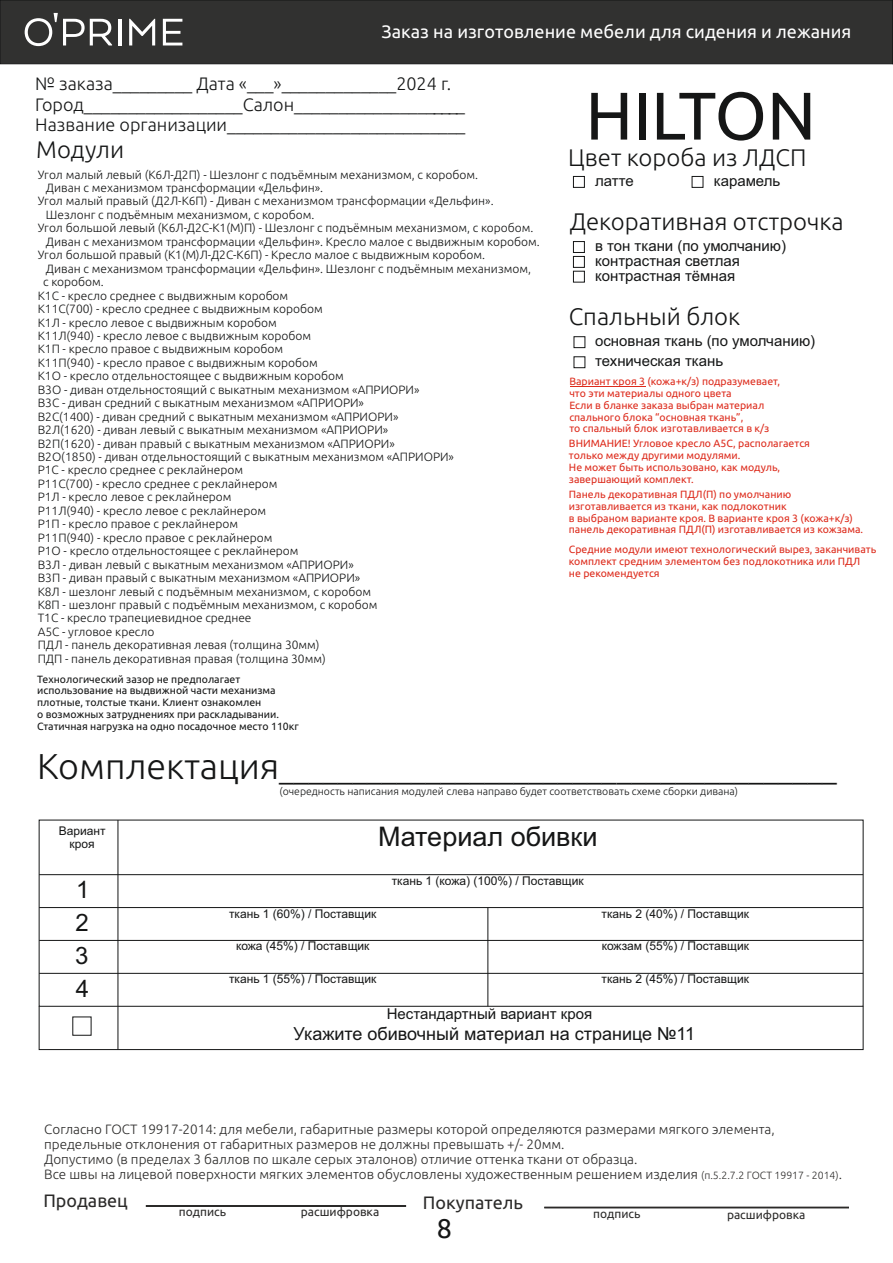
<style>
.page{position:relative;width:893px;height:1263px;background:#fff}
.page>*{position:absolute;margin:0;border:0;box-sizing:border-box;transform-origin:0 0}
.t1{font:67.35px "Ubuntu";color:#151616}
.t2{font:300 30px "Ubuntu";color:#151616}
.t3{font:27px "Arial";color:#151616}
.t4{font:27px "Ubuntu";color:#151616}
.t5{font:300 24px "Ubuntu";color:#151616}
.t6{font:24px/32.8px "Arial";color:#151616;text-align:justify}
.t7{font:300 18px/20.2px "Ubuntu";color:#151616}
.t8{font:18px "Ubuntu";color:#fff}
.t9{font:18px "Arial";color:#151616}
.t10{font:18px "Ubuntu";color:#2b2a29}
.t11{font:15px/14.9px "Arial";color:#151616}
.t12{font:300 13.5px/15.1px "Ubuntu";color:#2b2a29}
.t13{font:300 12px "Ubuntu";color:#151616}
.t14{font:12px/13.4px "Arial";color:#151616;text-align:center}
.t15{font:12px "Ubuntu";color:#2b2a29}
.t16{font:10.5px/11.7px "Ubuntu";color:#dd2b1c}
.t17{font:10.5px/11.7px "Ubuntu";color:#151616}
.t18{font:300 10.5px "Ubuntu";color:#151616}
.s1{font-size:36px}
.s2{font-size:10.5px}
</style>
<div class="page">
<div style="left:0;top:0;width:892px;height:65px;background:#313130"></div>
<svg style="left:145px;top:1205px;width:261px;height:2px"></svg>
<svg style="left:544px;top:1206px;width:305px;height:3px"></svg>
<hr style="left:118px;top:820px;width:1px;height:186px;background:#151616">
<hr style="left:39px;top:874px;width:824px;height:1px;background:#151616">
<hr style="left:39px;top:940px;width:824px;height:1px;background:#151616">
<hr style="left:39px;top:907px;width:824px;height:1px;background:#151616">
<hr style="left:39px;top:973px;width:824px;height:1px;background:#151616">
<hr style="left:487px;top:907px;width:1px;height:99px;background:#151616">
<div style="left:39px;top:1006px;width:824px;height:44px;border:1px solid #151616"></div>
<hr style="left:118px;top:1006px;width:1px;height:43px;background:#151616">
<div style="left:573px;top:176px;width:12px;height:12px;border:1px solid #151616"></div>
<div style="left:692px;top:176px;width:11px;height:12px;border:1px solid #151616"></div>
<div style="left:573px;top:241px;width:12px;height:12px;border:1px solid #151616"></div>
<div style="left:573px;top:256px;width:12px;height:12px;border:1px solid #151616"></div>
<div style="left:573px;top:271px;width:12px;height:12px;border:1px solid #151616"></div>
<hr style="left:570px;top:386px;width:75px;height:1px;background:#dd2b1c">
<div style="left:574px;top:336px;width:11px;height:12px;border:1px solid #151616"></div>
<div style="left:574px;top:356px;width:11px;height:12px;border:1px solid #151616"></div>
<hr style="left:118px;top:19px;width:3px;height:26px;background:#fff">
<svg style="left:129px;top:19px;width:26px;height:26px"></svg>
<svg style="left:163px;top:19px;width:19px;height:26px"></svg>
<svg style="left:25px;top:13px;width:87px;height:33px"></svg>
<svg style="left:892px;top:0;width:1px;height:65px"></svg>
<h3 class="t8" style="left:382px;top:24px;width:471px">Заказ на изготовление мебели для сидения и лежания</h3>
<h3 class="t7" style="left:35px;top:75px;width:432px">№ заказа_________ Дата «___»_____________2024 г.<br>Город__________________Салон____________________<br>Название организации___________________________</h3>
<h3 class="t5" style="left:36px;top:140px;width:89px">Модули</h3>
<h1 class="t1" style="left:585px;top:87px;width:232px">HILTON</h1>
<h3 class="t5" style="left:568px;top:147px;width:240px">Цвет короба из ЛДСП</h3>
<p class="t11" style="left:595px;top:174px;width:40px">латте</p>
<p class="t11" style="left:714px;top:174px;width:68px">карамель</p>
<h3 class="t5" style="left:570px;top:211px;width:275px">Декоративная отстрочка</h3>
<p class="t11" style="left:595px;top:240px;width:192px">в тон ткани (по умолчанию) контрастная светлая контрастная тёмная</p>
<h3 class="t5" style="left:569px;top:306px;width:173px">Спальный блок</h3>
<p class="t13" style="left:38px;top:169px;width:442px">Угол малый левый (К6Л-Д2П) - Шезлонг с подъёмным механизмом, с коробом.</p>
<p class="t13" style="left:46px;top:183px;width:279px">Диван с механизмом трансформации «Дельфин».</p>
<p class="t13" style="left:38px;top:196px;width:457px">Угол малый правый (Д2Л-К6П) - Диван с механизмом трансформации «Дельфин».</p>
<p class="t13" style="left:46px;top:210px;width:270px">Шезлонг с подъёмным механизмом, с коробом.</p>
<p class="t13" style="left:38px;top:223px;width:497px">Угол большой левый (К6Л-Д2С-К1(М)П) - Шезлонг с подъёмным механизмом, с коробом.</p>
<p class="t13" style="left:46px;top:236px;width:495px">Диван с механизмом трансформации «Дельфин». Кресло малое с выдвижным коробом.</p>
<p class="t13" style="left:38px;top:250px;width:449px">Угол большой правый (К1(М)Л-Д2С-К6П) - Кресло малое с выдвижным коробом.</p>
<p class="t13" style="left:46px;top:263px;width:487px">Диван с механизмом трансформации «Дельфин». Шезлонг с подъёмным механизмом,</p>
<p class="t13" style="left:43px;top:277px;width:62px">с коробом.</p>
<p class="t13" style="left:38px;top:290px;width:252px">К1С - кресло среднее с выдвижным коробом</p>
<p class="t13" style="left:38px;top:304px;width:286px">К11С(700) - кресло среднее с выдвижным коробом</p>
<p class="t13" style="left:38px;top:317px;width:240px">К1Л - кресло левое с выдвижным коробом</p>
<p class="t13" style="left:38px;top:331px;width:275px">К11Л(940) - кресло левое с выдвижным коробом</p>
<p class="t13" style="left:38px;top:344px;width:247px">К1П - кресло правое с выдвижным коробом</p>
<p class="t13" style="left:38px;top:358px;width:281px">К11П(940) - кресло правое с выдвижным коробом</p>
<p class="t13" style="left:38px;top:371px;width:308px">К1О - кресло отдельностоящее с выдвижным коробом</p>
<p class="t13" style="left:38px;top:384px;width:383px">В3О - диван отдельностоящий с выкатным механизмом «АПРИОРИ»</p>
<p class="t13" style="left:38px;top:398px;width:328px">В3С - диван средний с выкатным механизмом «АПРИОРИ»</p>
<p class="t13" style="left:38px;top:411px;width:362px">В2С(1400) - диван средний с выкатным механизмом «АПРИОРИ»</p>
<p class="t13" style="left:38px;top:425px;width:352px">В2Л(1620) - диван левый с выкатным механизмом «АПРИОРИ»</p>
<p class="t13" style="left:38px;top:438px;width:359px">В2П(1620) - диван правый с выкатным механизмом «АПРИОРИ»</p>
<p class="t13" style="left:38px;top:452px;width:418px">В2О(1850) - диван отдельностоящий с выкатным механизмом «АПРИОРИ»</p>
<p class="t13" style="left:38px;top:465px;width:207px">Р1С - кресло среднее с реклайнером</p>
<p class="t13" style="left:38px;top:479px;width:241px">Р11С(700) - кресло среднее с реклайнером</p>
<p class="t13" style="left:38px;top:492px;width:195px">Р1Л - кресло левое с реклайнером</p>
<p class="t13" style="left:38px;top:505px;width:230px">Р11Л(940) - кресло левое с реклайнером</p>
<p class="t13" style="left:38px;top:519px;width:202px">Р1П - кресло правое с реклайнером</p>
<p class="t13" style="left:38px;top:532px;width:236px">Р11П(940) - кресло правое с реклайнером</p>
<p class="t13" style="left:38px;top:546px;width:262px">Р1О - кресло отдельностоящее с реклайнером</p>
<p class="t13" style="left:38px;top:559px;width:318px">В3Л - диван левый с выкатным механизмом «АПРИОРИ»</p>
<p class="t13" style="left:38px;top:573px;width:324px">В3П - диван правый с выкатным механизмом «АПРИОРИ»</p>
<p class="t13" style="left:38px;top:586px;width:335px">К8Л - шезлонг левый с подъёмным механизмом, с коробом</p>
<p class="t13" style="left:38px;top:600px;width:341px">К8П - шезлонг правый с подъёмным механизмом, с коробом</p>
<p class="t13" style="left:38px;top:613px;width:215px">Т1С - кресло трапециевидное среднее</p>
<p class="t13" style="left:38px;top:627px;width:118px">А5С - угловое кресло</p>
<p class="t13" style="left:38px;top:640px;width:283px">ПДЛ - панель декоративная левая (толщина 30мм)</p>
<p class="t13" style="left:38px;top:653px;width:290px">ПДП - панель декоративная правая (толщина 30мм)</p>
<p class="t11" style="left:595px;top:332px;width:222px;line-height:19.8px">основная ткань (по умолчанию) техническая ткань</p>
<p class="t16" style="left:569px;top:376px;width:212px">Вариант кроя 3 (кожа+к/з) подразумевает, что эти материалы одного цвета<br>Если в бланке заказа выбран материал спального блока “основная ткань”,<br>то спальный блок изготавливается в к/з</p>
<p class="t16" style="left:569px;top:438px;width:243px">ВНИМАНИЕ! Угловое кресло А5С, располагается только между другими модулями.<br>Не может быть использовано, как модуль, завершающий комплект.</p>
<p class="t16" style="left:569px;top:489px;width:296px">Панель декоративная ПДЛ(П) по умолчанию изготавливается из ткани, как подлокотник<br>в выбраном варианте кроя. В варианте кроя 3 (кожа+к/з) панель декоративная ПДЛ(П) изготавливается из кожзама.</p>
<p class="t16" style="left:569px;top:544px;width:309px">Средние модули имеют технологический вырез, заканчивать комплект средним элементом без подлокотника или ПДЛ<br>не рекомендуется</p>
<p class="t17" style="left:37px;top:674px;width:263px">Технологический зазор не предполагает использование на выдвижной части механизма плотные, толстые ткани. Клиент ознакомлен<br>о возможных затруднениях при раскладывании.<br>Статичная нагрузка на одно посадочное место 110кг</p>
<h2 class="t2" style="left:37px;top:755px;width:801px"><span class="s1">Комплектация</span>______________________________________</h2>
<p class="t18" style="left:279px;top:787px;width:460px">(очередность написания модулей слева направо будет соответствовать схеме сборки дивана)</p>
<p class="t14" style="left:59px;top:825px;width:48px">Вариант кроя</p>
<h3 class="t6" style="left:75px;top:875px;width:16px">1<br>2<br>3<br>4</h3>
<h3 class="t3" style="left:378px;top:826px;width:221px">Материал обивки</h3>
<p class="t14" style="left:392px;top:875px;width:194px">ткань 1 (кожа) (100%) / Поставщик</p>
<p class="t14" style="left:229px;top:908px;width:149px">ткань 1 (60%) / Поставщик</p>
<p class="t14" style="left:602px;top:908px;width:149px">ткань 2 (40%) / Поставщик</p>
<p class="t14" style="left:236px;top:941px;width:135px">кожа (45%) / Поставщик</p>
<p class="t14" style="left:602px;top:941px;width:149px">кожзам (55%) / Поставщик</p>
<p class="t14" style="left:229px;top:973px;width:149px">ткань 1 (55%) / Поставщик</p>
<p class="t14" style="left:602px;top:973px;width:149px">ткань 2 (45%) / Поставщик</p>
<p class="t11" style="left:387px;top:1008px;width:207px">Нестандартный вариант кроя</p>
<h3 class="t9" style="left:293px;top:1027px;width:403px">Укажите обивочный материал на странице №11</h3>
<p class="t12" style="left:44px;top:1122px;width:799px">Согласно ГОСТ 19917-2014: для мебели, габаритные размеры которой определяются размерами мягкого элемента, предельные отклонения от габаритных размеров не должны превышать +/- 20мм.<br>Допустимо (в пределах 3 баллов по шкале серых эталонов) отличие оттенка ткани от образца.<br>Все швы на лицевой поверхности мягких элементов обусловлены художественным решением изделия <span class="s2">(п.5.2.7.2 ГОСТ 19917 - 2014)</span>.</p>
<h3 class="t10" style="left:43px;top:1193px;width:86px">Продавец</h3>
<h3 class="t10" style="left:423px;top:1194px;width:102px">Покупатель</h3>
<p class="t15" style="left:179px;top:1206px;width:49px">подпись</p>
<p class="t15" style="left:301px;top:1207px;width:80px">расшифровка</p>
<p class="t15" style="left:593px;top:1208px;width:49px">подпись</p>
<p class="t15" style="left:727px;top:1209px;width:80px">расшифровка</p>
<h3 class="t4" style="left:437px;top:1216px;width:17px">8</h3>
</div>
